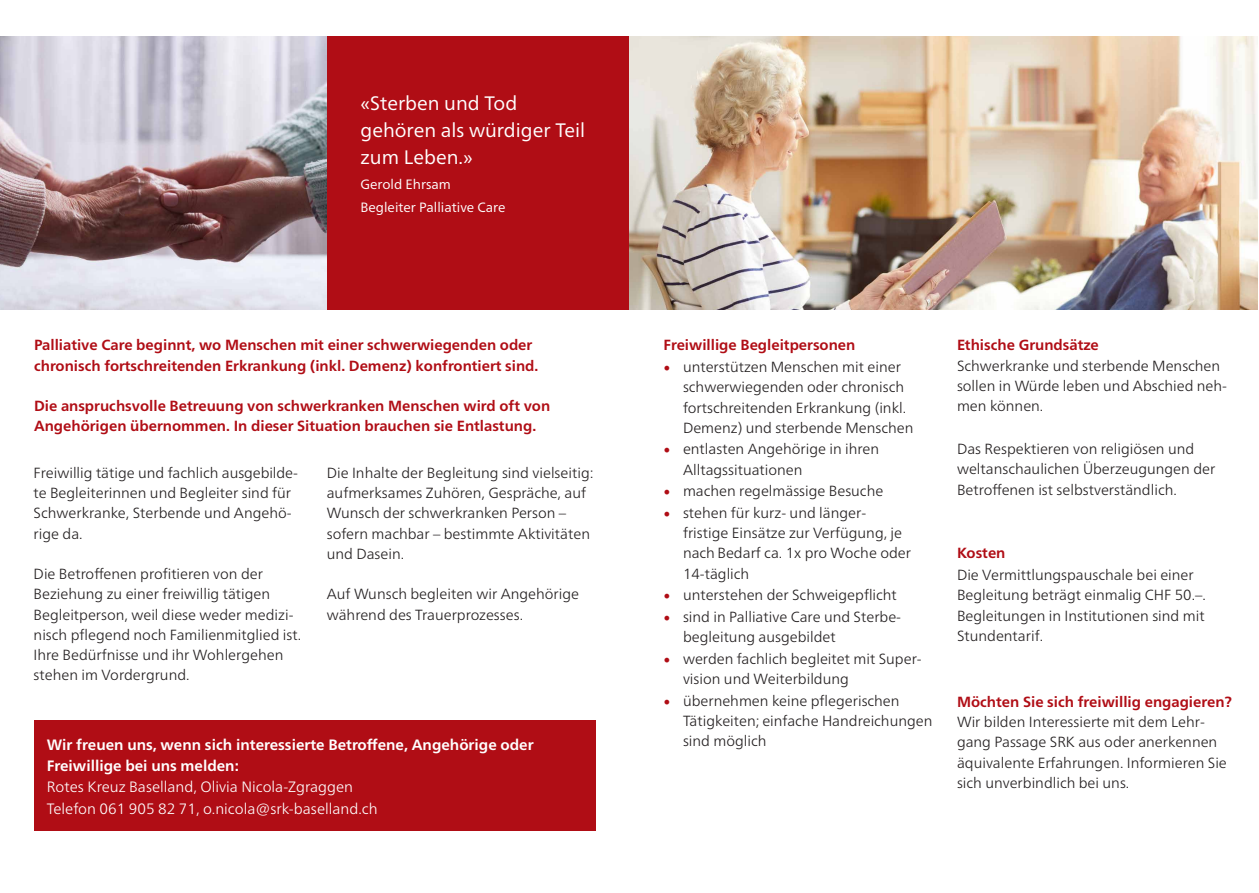
<style>
.page{position:relative;width:1259px;height:893px;background:#fff}
.page>*{position:absolute;margin:0;border:0;box-sizing:border-box;transform-origin:0 0}
.t1{font:19.5px/27px "Frutiger Neue LT Pro";color:#fff}
.GT_10_pt_negativ{font:300 15px "Frutiger Neue LT Pro";color:#fff}
.GT_10_pt_negativ-2{font:700 15px/21.3px "Frutiger Neue LT Pro";color:#fff}
.t2{font:300 14.7px/20.2px "Frutiger Neue LT Pro";color:#231f20}
.t3{font:700 14.7px/20.2px "Frutiger Neue LT Pro";color:#b00d15}
.t4{font:13.5px/23.4px "Frutiger Neue LT Pro";color:#fff}
.s1{font-family:"Minion Pro";font-weight:400;font-size:18px;color:#b00d15}
</style>
<div class="page">
<img style="left:0;top:36px;width:327px;height:274px">
<div style="left:34px;top:721px;width:561px;height:110px;background:#b00d15"></div>
<div style="left:327px;top:29px;width:302px;height:288px;background:#b00d15"></div>
<img style="left:629px;top:36px;width:629px;height:274px">
<div style="left:0;top:310px;width:1259px;height:14px;background:#fff"></div>
<div style="left:0;top:22px;width:1259px;height:13px;background:#fff"></div>
<p class="t1" style="left:360px;top:89px;width:158px">«Sterben und Tod</p>
<p class="t1" style="left:360px;top:116px;width:226px">gehören als würdiger Teil zum Leben.»</p>
<p class="t4" style="left:360px;top:172px;width:146px">Gerold Ehrsam<br>Begleiter Palliative Care</p>
<p class="t3" style="left:34px;top:335px;width:506px">Palliative Care beginnt, wo Menschen mit einer schwerwiegenden oder chronisch fortschreitenden Erkrankung (inkl. Demenz) konfrontiert sind.</p>
<p class="t3" style="left:34px;top:396px;width:518px">Die anspruchsvolle Betreuung von schwerkranken Menschen wird oft von<br>Angehörigen übernommen. In dieser Situation brauchen sie Entlastung.</p>
<p class="t2" style="left:34px;top:462px;width:266px">Freiwillig tätige und fachlich ausgebilde&shy;te Begleiterinnen und Begleiter sind für Schwerkranke, Sterbende und Angehö&shy;rige da.</p>
<p class="t2" style="left:34px;top:564px;width:269px">Die Betroffenen profitieren von der Beziehung zu einer freiwillig tätigen Begleitperson, weil diese weder medizi&shy;nisch pflegend noch Familienmitglied ist.<br>Ihre Bedürfnisse und ihr Wohlergehen stehen im Vordergrund.</p>
<p class="t2" style="left:327px;top:462px;width:268px">Die Inhalte der Begleitung sind vielseitig: aufmerksames Zuhören, Gespräche, auf Wunsch der schwerkranken Person – sofern machbar – bestimmte Aktivitäten und Dasein.</p>
<p class="t2" style="left:327px;top:584px;width:254px">Auf Wunsch begleiten wir Angehörige während des Trauerprozesses.</p>
<p class="GT_10_pt_negativ-2" style="left:47px;top:734px;width:488px">Wir freuen uns, wenn sich interessierte Betroffene, Angehörige oder<br>Freiwillige bei uns melden:</p>
<p class="GT_10_pt_negativ" style="left:47px;top:778px;width:308px">Rotes Kreuz Baselland, Olivia Nicola-Zgraggen</p>
<p class="GT_10_pt_negativ" style="left:47px;top:799px;width:332px">Telefon 061 905 82 71, o.nicola@srk-baselland.ch</p>
<p class="t3" style="left:663px;top:335px;width:193px">Freiwillige Begleitpersonen</p>
<p class="t2" style="left:663px;top:357px;width:239px"><span class="s1">•</span> unterstützen Menschen mit einer</p>
<p class="t2" style="left:683px;top:377px;width:222px">schwerwiegenden oder chronisch</p>
<p class="t2" style="left:683px;top:397px;width:225px">fortschreitenden Erkrankung (inkl.</p>
<p class="t2" style="left:683px;top:417px;width:232px">Demenz) und sterbende Menschen</p>
<p class="t2" style="left:663px;top:439px;width:217px"><span class="s1">•</span> entlasten Angehörige in ihren</p>
<p class="t2" style="left:683px;top:459px;width:121px">Alltagssituationen</p>
<p class="t2" style="left:663px;top:481px;width:221px"><span class="s1">•</span> machen regelmässige Besuche</p>
<p class="t2" style="left:663px;top:502px;width:204px"><span class="s1">•</span> stehen für kurz- und länger-</p>
<p class="t2" style="left:683px;top:523px;width:229px">fristige Einsätze zur Verfügung, je nach Bedarf ca. 1x pro Woche oder</p>
<p class="t2" style="left:683px;top:563px;width:68px">14-täglich</p>
<p class="t2" style="left:663px;top:585px;width:235px"><span class="s1">•</span> unterstehen der Schweigepflicht</p>
<p class="t2" style="left:663px;top:606px;width:239px"><span class="s1">•</span> sind in Palliative Care und Sterbe-</p>
<p class="t2" style="left:683px;top:627px;width:154px">begleitung ausgebildet</p>
<p class="t2" style="left:683px;top:648px;width:240px;text-indent:-20px"><span class="s1">•</span> werden fachlich begleitet mit Super&shy;vision und Weiterbildung</p>
<p class="t2" style="left:663px;top:690px;width:238px"><span class="s1">•</span> übernehmen keine pflegerischen</p>
<p class="t2" style="left:683px;top:710px;width:251px">Tätigkeiten; einfache Handreichungen</p>
<p class="t2" style="left:683px;top:731px;width:85px">sind möglich</p>
<p class="t3" style="left:957px;top:335px;width:143px">Ethische Grundsätze</p>
<p class="t2" style="left:957px;top:355px;width:271px">Schwerkranke und sterbende Menschen sollen in Würde leben und Abschied neh&shy;men können.</p>
<p class="t2" style="left:957px;top:439px;width:260px">Das Respektieren von religiösen und weltanschaulichen Überzeugungen der<br>Betroffenen ist selbstverständlich.</p>
<p class="t3" style="left:957px;top:542px;width:50px">Kosten</p>
<p class="t2" style="left:957px;top:565px;width:250px">Die Vermittlungspauschale bei einer Begleitung beträgt einmalig CHF 50.–.<br>Begleitungen in Institutionen sind mit Stundentarif.</p>
<p class="t3" style="left:957px;top:691px;width:276px">Möchten Sie sich freiwillig engagieren?</p>
<p class="t2" style="left:957px;top:712px;width:271px">Wir bilden Interessierte mit dem Lehr&shy;gang Passage SRK aus oder anerkennen äquivalente Erfahrungen. Informieren Sie sich unverbindlich bei uns.</p>
</div>
